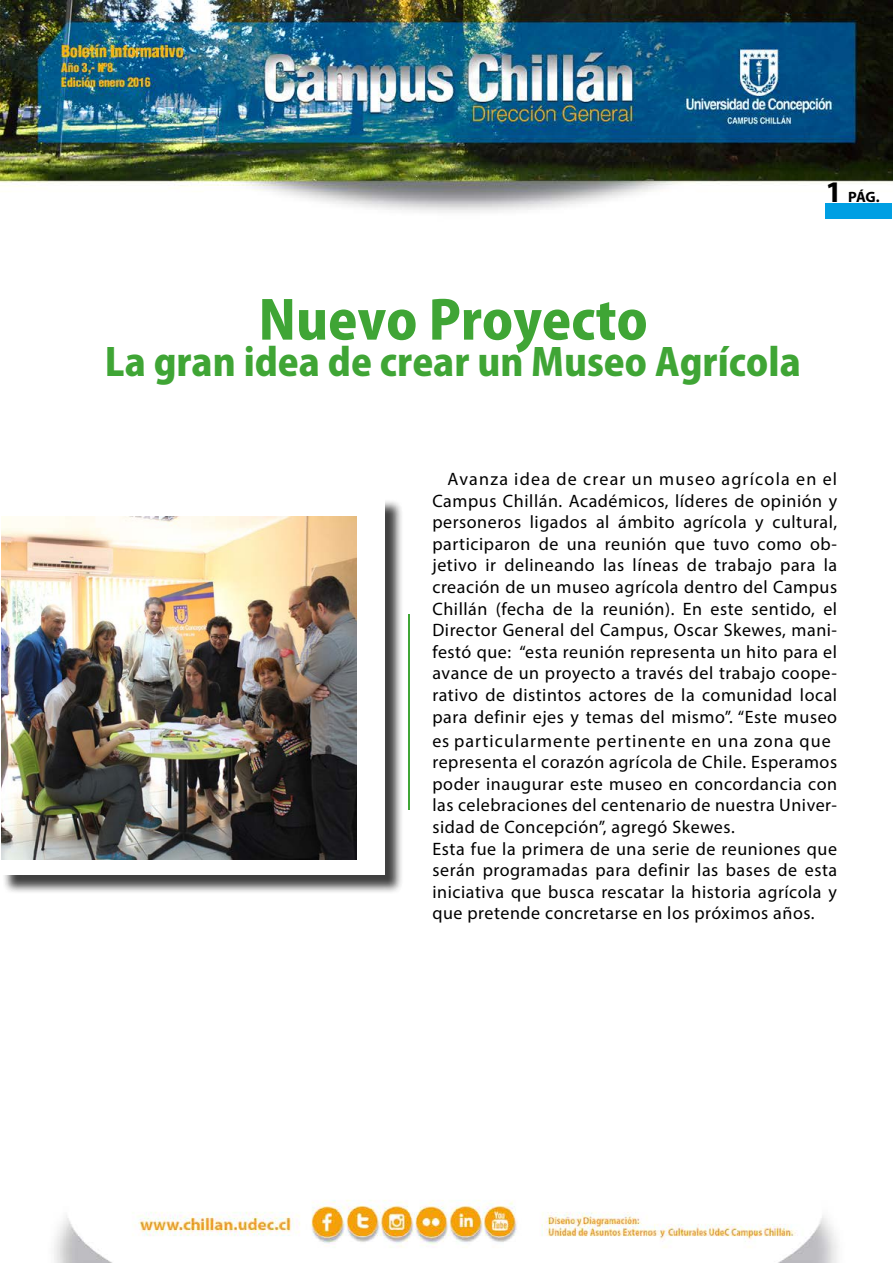
<style>
.page{position:relative;width:893px;height:1276px;background:#fff}
.page>*{position:absolute;margin:0;border:0;box-sizing:border-box;transform-origin:0 0}
.t1{font:800 52.5px "Koz Go Pr 6 N";color:#3fa535}
.t2{font:800 37.5px "Koz Go Pr 6 N";color:#3fa535}
.t3{font:18px/21.6px "Myriad Pro";letter-spacing:.03em;color:#000;text-align:justify}
.t4{font:700 15px "Myriad Pro";color:#000}
.s1{font-size:30px}
</style>
<div class="page">
<img style="left:0;top:0;width:893px;height:1263px">
<div style="left:825px;top:203px;width:67px;height:15px;background:#009fe3"></div>
<div style="left:2px;top:498px;width:402px;height:395px;background:#000;opacity:.75"></div>
<div style="left:0;top:496px;width:385px;height:379px;background:#fff"></div>
<hr style="left:408px;top:614px;width:1px;height:195px;background:#3fa535">
<img style="left:1px;top:516px;width:355px;height:343px">
<p class="t4" style="left:825px;top:187px;width:56px"><span class="s1">1</span> PÁG.</p>
<h1 class="t1" style="left:258px;top:291px;width:391px">Nuevo Proyecto</h1>
<h2 class="t2" style="left:105px;top:341px;width:697px">La gran idea de crear un Museo Agrícola</h2>
<p class="t3" style="left:432px;top:468px;width:406px;text-indent:15px">Avanza idea de crear un museo agrícola en el Campus Chillán. Académicos, líderes de opinión y personeros ligados al ámbito agrícola y cultural, participaron de una reunión que tuvo como ob&shy;jetivo ir delineando las líneas de trabajo para la creación de un museo agrícola dentro del Campus Chillán (fecha de la reunión). En este sentido, el Director General del Campus, Oscar Skewes, mani&shy;festó que: “esta reunión representa un hito para el avance de un proyecto a través del trabajo coope&shy;rativo de distintos actores de la comunidad local para definir ejes y temas del mismo”. “Este museo</p>
<p class="t3" style="left:432px;top:729px;width:406px;text-align:left">es particularmente pertinente en una zona que representa el corazón agrícola de Chile. Esperamos poder inaugurar este museo en concordancia con las celebraciones del centenario de nuestra Univer&shy;sidad de Concepción”, agregó Skewes.<br>Esta fue la primera de una serie de reuniones que serán programadas para definir las bases de esta iniciativa que busca rescatar la historia agrícola y que pretende concretarse en los próximos años.</p>
</div>
